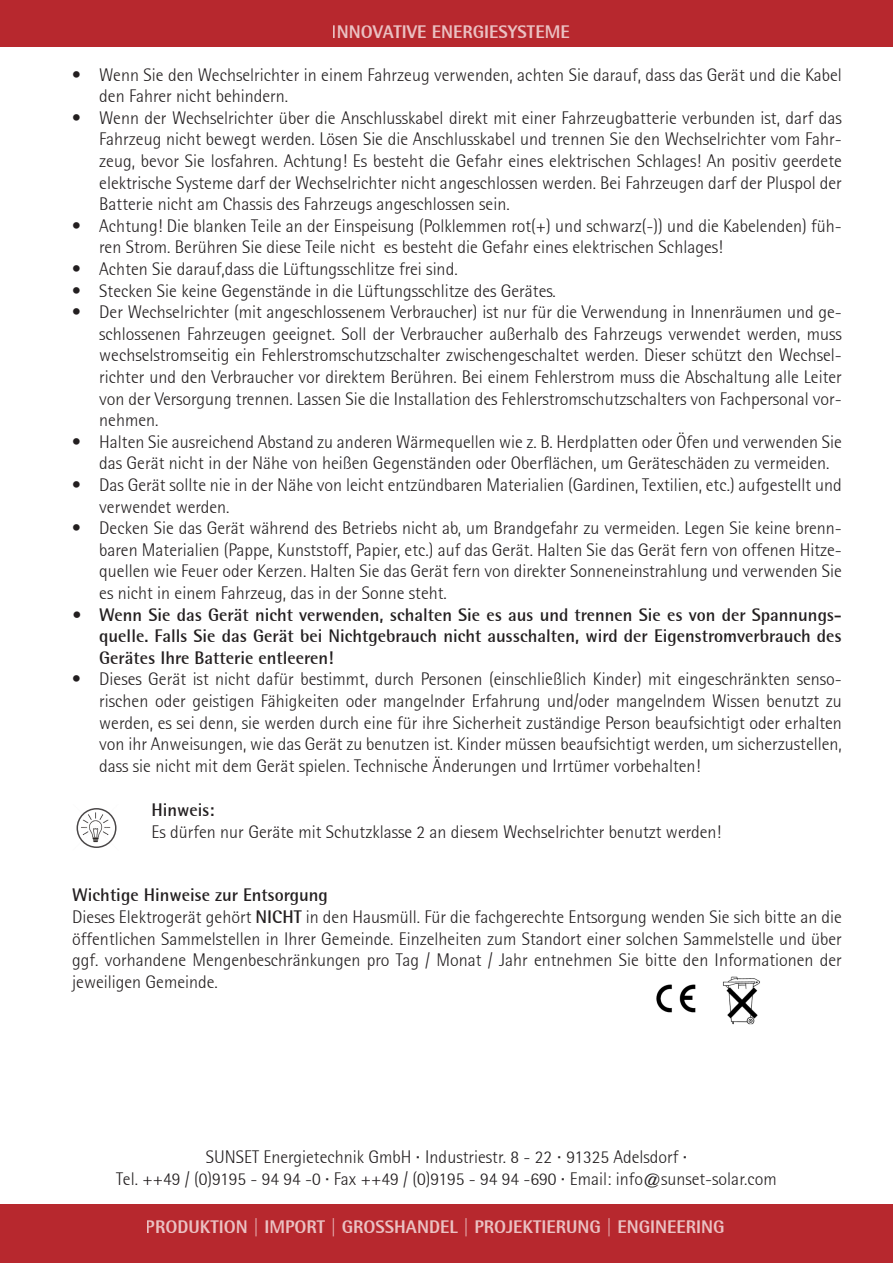
<style>
.page{position:relative;width:893px;height:1263px;background:#fff}
.page>*{position:absolute;margin:0;border:0;box-sizing:border-box;transform-origin:0 0}
.t1{font:300 18px/21.6px "Rotis Semisans";color:#231f20;text-align:justify}
.t2{font:700 18px/21.6px "Rotis Semi Sans";color:#231f20;text-align:justify}
.t3{font:800 18px "Rotis Semi Sans";color:#fff}
.s1{font-family:"Rotis Semi Sans";font-weight:700}
</style>
<div class="page">
<div style="left:0;top:0;width:893px;height:47px;background:#b7282e"></div>
<div style="left:0;top:1205px;width:893px;height:58px;background:#b7282e"></div>
<img style="left:656px;top:984px;width:40px;height:29px">
<img style="left:722px;top:976px;width:38px;height:49px">
<img style="left:76px;top:808px;width:38px;height:40px">
<div style="left:77px;top:808px;width:40px;height:40px;border:2px solid #231f20;border-radius:50%"></div>
<p class="t3" style="left:332px;top:21px;width:239px">INNOVATIVE ENERGIESYSTEME</p>
<p class="t1" style="left:99px;top:64px;width:744px;text-indent:-27px">• Wenn Sie den Wechselrichter in einem Fahrzeug verwenden, achten Sie darauf, dass das Gerät und die Kabel den Fahrer nicht behindern.</p>
<p class="t1" style="left:99px;top:107px;width:744px;text-indent:-27px">• Wenn der Wechselrichter über die Anschlusskabel direkt mit einer Fahrzeugbatterie verbunden ist, darf das Fahrzeug nicht bewegt werden. Lösen Sie die Anschlusskabel und trennen Sie den Wechselrichter vom Fahr&shy;zeug, bevor Sie losfahren. Achtung! Es besteht die Gefahr eines elektrischen Schlages! An positiv geerdete elektrische Systeme darf der Wechselrichter nicht angeschlossen werden. Bei Fahrzeugen darf der Pluspol der Batterie nicht am Chassis des Fahrzeugs angeschlossen sein.</p>
<p class="t1" style="left:99px;top:215px;width:744px;text-indent:-27px">• Achtung! Die blanken Teile an der Einspeisung (Polklemmen rot(+) und schwarz(-)) und die Kabelenden) füh&shy;ren Strom. Berühren Sie diese Teile nicht es besteht die Gefahr eines elektrischen Schlages!</p>
<p class="t1" style="left:72px;top:258px;width:387px">• Achten Sie darauf,dass die Lüftungsschlitze frei sind.</p>
<p class="t1" style="left:72px;top:280px;width:485px">• Stecken Sie keine Gegenstände in die Lüftungsschlitze des Gerätes.</p>
<p class="t1" style="left:99px;top:301px;width:744px;text-indent:-27px">• Der Wechselrichter (mit angeschlossenem Verbraucher) ist nur für die Verwendung in Innenräumen und ge&shy;schlossenen Fahrzeugen geeignet. Soll der Verbraucher außerhalb des Fahrzeugs verwendet werden, muss wechselstromseitig ein Fehlerstromschutzschalter zwischengeschaltet werden. Dieser schützt den Wechsel&shy;richter und den Verbraucher vor direktem Berühren. Bei einem Fehlerstrom muss die Abschaltung alle Leiter von der Versorgung trennen. Lassen Sie die Installation des Fehlerstromschutzschalters von Fachpersonal vor&shy;nehmen.</p>
<p class="t1" style="left:99px;top:431px;width:744px;text-indent:-27px">• Halten Sie ausreichend Abstand zu anderen Wärmequellen wie z. B. Herdplatten oder Öfen und verwenden Sie das Gerät nicht in der Nähe von heißen Gegenständen oder Oberflächen, um Geräteschäden zu vermeiden.</p>
<p class="t1" style="left:99px;top:474px;width:744px;text-indent:-27px">• Das Gerät sollte nie in der Nähe von leicht entzündbaren Materialien (Gardinen, Textilien, etc.) aufgestellt und verwendet werden.</p>
<p class="t1" style="left:99px;top:517px;width:744px;text-indent:-27px">• Decken Sie das Gerät während des Betriebs nicht ab, um Brandgefahr zu vermeiden. Legen Sie keine brenn&shy;baren Materialien (Pappe, Kunststoff, Papier, etc.) auf das Gerät. Halten Sie das Gerät fern von offenen Hitze&shy;quellen wie Feuer oder Kerzen. Halten Sie das Gerät fern von direkter Sonneneinstrahlung und verwenden Sie es nicht in einem Fahrzeug, das in der Sonne steht.</p>
<p class="t2" style="left:99px;top:603px;width:744px;text-indent:-27px">• Wenn Sie das Gerät nicht verwenden, schalten Sie es aus und trennen Sie es von der Spannungs&shy;quelle. Falls Sie das Gerät bei Nichtgebrauch nicht ausschalten, wird der Eigenstromverbrauch des Gerätes Ihre Batterie entleeren!</p>
<p class="t1" style="left:99px;top:668px;width:744px;text-indent:-27px">• Dieses Gerät ist nicht dafür bestimmt, durch Personen (einschließlich Kinder) mit eingeschränkten senso&shy;rischen oder geistigen Fähigkeiten oder mangelnder Erfahrung und/oder mangelndem Wissen benutzt zu werden, es sei denn, sie werden durch eine für ihre Sicherheit zuständige Person beaufsichtigt oder erhalten von ihr Anweisungen, wie das Gerät zu benutzen ist. Kinder müssen beaufsichtigt werden, um sicherzustellen, dass sie nicht mit dem Gerät spielen. Technische Änderungen und Irrtümer vorbehalten!</p>
<p class="t2" style="left:151px;top:799px;width:65px">Hinweis:</p>
<p class="t1" style="left:151px;top:821px;width:571px">Es dürfen nur Geräte mit Schutzklasse 2 an diesem Wechselrichter benutzt werden!</p>
<p class="t2" style="left:72px;top:884px;width:257px">Wichtige Hinweise zur Entsorgung</p>
<p class="t1" style="left:72px;top:906px;width:771px">Dieses Elektrogerät gehört <span class="s1">NICHT</span> in den Hausmüll. Für die fachgerechte Entsorgung wenden Sie sich bitte an die öffentlichen Sammelstellen in Ihrer Gemeinde. Einzelheiten zum Standort einer solchen Sammelstelle und über ggf. vorhandene Mengenbeschränkungen pro Tag / Monat / Jahr entnehmen Sie bitte den Informationen der jeweiligen Gemeinde.</p>
<p class="t1" style="left:116px;top:1146px;width:662px;text-align:center">SUNSET Energietechnik GmbH <span class="s1">·</span> Industriestr. 8 - 22 <span class="s1">·</span> 91325 Adelsdorf <span class="s1">·<br></span>Tel. ++49 / (0)9195 - 94 94 -0 <span class="s1">·</span> Fax ++49 / (0)9195 - 94 94 -690 <span class="s1">·</span> Email: info@sunset-solar.com</p>
<p class="t3" style="left:146px;top:1215px;width:580px">PRODUKTION | IMPORT | GROSSHANDEL | PROJEKTIERUNG | ENGINEERING</p>
</div>
